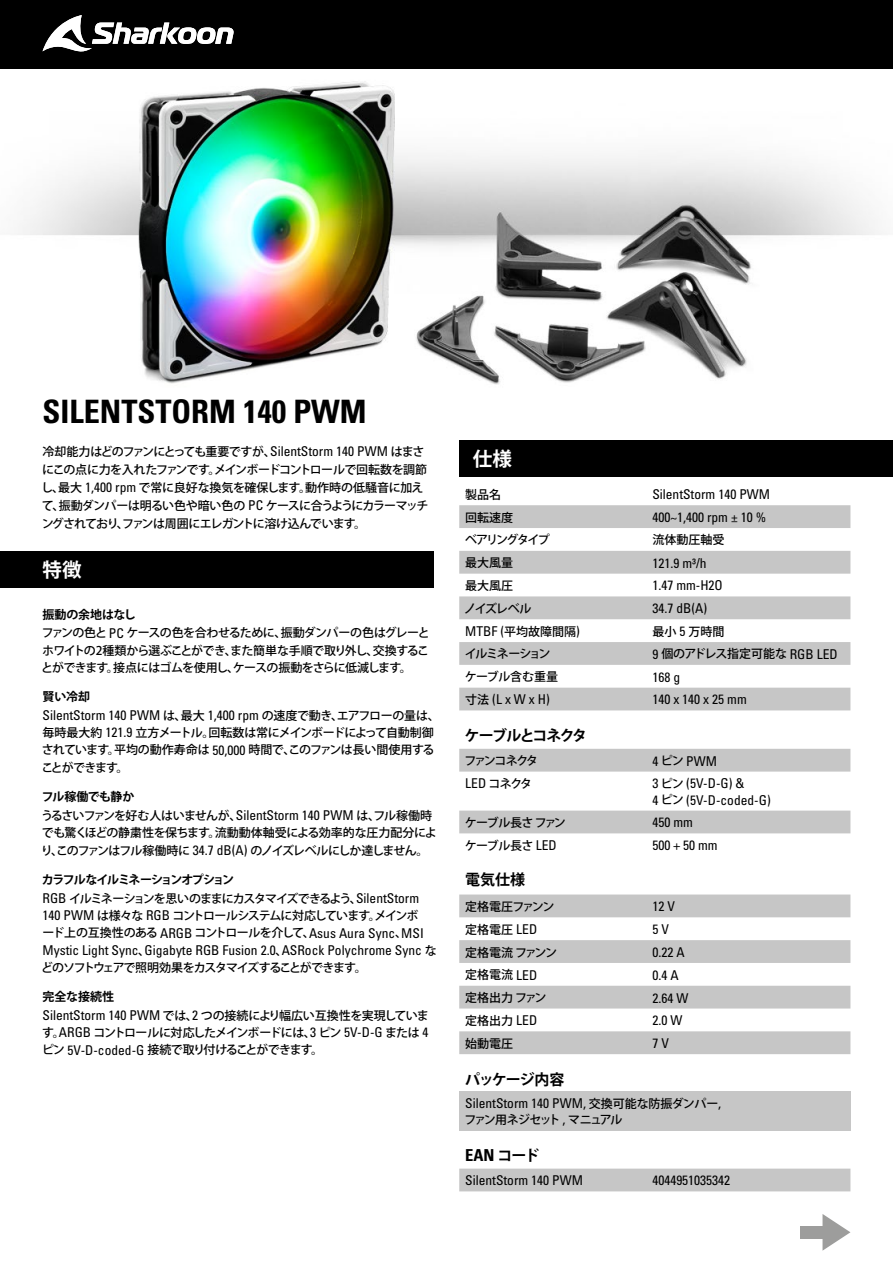
<style>
.page{position:relative;width:893px;height:1263px;background:#fff}
.page>*{position:absolute;margin:0;border:0;box-sizing:border-box;transform-origin:0 0}
.t1{font:32.25px "Univers LTCYR 67 Bold Cond";color:#000}
.t2{font:700 19.5px "Koz Go Pr 6 N";color:#fff}
.t3{font:16.5px "Univers LTCYR 67 Bold Cond";color:#000}
.t4{font:700 15px "Koz Go Pr 6 N";letter-spacing:-.07em;color:#000}
.t5{font:700 15px "Koz Go Pr 6 N";letter-spacing:-.105em;color:#000}
.t6{font:condensed 13.5px/16.2px "Univers LTCYR 57";color:#000}
.t7{font:500 12px/18px "Koz Go Pr 6 N";letter-spacing:-.06em;color:#000}
.t8{font:500 12px/17.2px "Koz Go Pr 6 N";letter-spacing:-.08em;color:#000}
.t9{font:500 12px/18.3px "Koz Go Pr 6 N";letter-spacing:-.09em;color:#000}
.t10{font:500 12px/18.3px "Koz Go Pr 6 N";letter-spacing:-.02em;color:#000}
.t11{font:500 12px/18.5px "Koz Go Pr 6 N";letter-spacing:-.04em;color:#000}
.t12{font:500 12px "Koz Go Pr 6 N";letter-spacing:-.095em;color:#000}
.t13{font:500 12px "Koz Go Pr 6 N";letter-spacing:-.025em;color:#000}
.t14{font:500 12px "Koz Go Pr 6 N";letter-spacing:-.12em;color:#000}
.t15{font:500 12px "Koz Go Pr 6 N";letter-spacing:-.14em;color:#000}
.t16{font:500 12px "Koz Go Pr 6 N";letter-spacing:-.11em;color:#000}
.t17{font:500 12px "Koz Go Pr 6 N";letter-spacing:-.01em;color:#000}
.t18{font:500 12px "Koz Go Pr 6 N";letter-spacing:-.145em;color:#000}
.t19{font:700 12px "Koz Go Pr 6 N";color:#000}
.s1{font-family:"Univers LTCYR 57";font-weight:400;font-stretch:condensed;font-size:13.5px}
.s2{font-weight:700}
.s3{font-family:"Koz Go Pr 6 N";font-weight:500;font-stretch:normal;font-size:12px}
.s4{font-family:"Koz Go Pr 6 N";font-weight:700;font-size:15px}
</style>
<div class="page">
<div style="left:0;top:0;width:893px;height:69px;background:#000"></div>
<svg style="left:459px;top:505px;width:391px;height:205px;fill:#c6c6c6"></svg>
<img style="left:17px;top:81px;width:865px;height:304px">
<div style="left:0;top:551px;width:434px;height:37px;background:#000"></div>
<div style="left:459px;top:1091px;width:391px;height:39px;background:#c6c6c6"></div>
<div style="left:459px;top:440px;width:434px;height:37px;background:#000"></div>
<svg style="left:43px;top:15px;width:191px;height:37px"></svg>
<svg style="left:459px;top:748px;width:391px;height:86px"></svg>
<svg style="left:459px;top:749px;width:391px;height:84px"></svg>
<svg style="left:459px;top:894px;width:391px;height:160px;fill:#c6c6c6"></svg>
<div style="left:459px;top:1168px;width:391px;height:23px;background:#c6c6c6"></div>
<svg style="left:822px;top:1214px;width:28px;height:37px"></svg>
<div style="left:800px;top:1226px;width:25px;height:12px;background:#9d9d9c"></div>
<h1 class="t1" style="left:43px;top:391px;width:326px">SILENTSTORM 140 PWM</h1>
<p class="t7" style="left:41px;top:442px;width:389px">冷却能力はどのファンにとっても重要ですが、<span class="s1">SilentStorm 140 PWM</span> はまさにこの点に力を入れたファンです。メインボードコントロールで回転数を調節し、最大 <span class="s1">1,400 rpm</span> で常に良好な換気を確保します。動作時の低騒音に加えて、振動ダンパーは明るい色や暗い色の <span class="s1">PC</span> ケースに合うようにカラーマッチングされており、ファンは周囲にエレガントに溶け込んでいます。</p>
<h2 class="t2" style="left:43px;top:559px;width:40px">特徴</h2>
<p class="t11" style="left:42px;top:605px;width:390px"><span class="s2">振動の余地はなし<br></span>ファンの色と <span class="s1">PC</span> ケースの色を合わせるために、振動ダンパーの色はグレーと</p>
<p class="t7" style="left:41px;top:642px;width:389px;line-height:17.2px">ホワイトの2種類から選ぶことができ、また簡単な手順で取り外し、交換することができます。接点にはゴムを使用し、ケースの振動をさらに低減します。</p>
<p class="t19" style="left:43px;top:690px;width:49px">賢い冷却</p>
<p class="t6" style="left:43px;top:707px;width:399px">SilentStorm 140 PWM <span class="s3">は、最大</span> 1,400 rpm <span class="s3">の速度で動き、エアフローの量は、</span></p>
<p class="t7" style="left:41px;top:724px;width:395px;line-height:17.2px;text-align:justify">毎時最大約 <span class="s1">121.9</span> 立方メートル。回転数は常にメインボードによって自動制御されています。平均の動作寿命は <span class="s1">50,000</span> 時間で、このファンは長い間使用することができます。</p>
<p class="t7" style="left:41px;top:788px;width:392px"><span class="s2">フル稼働でも静か<br></span>うるさいファンを好む人はいませんが、<span class="s1">SilentStorm 140 PWM</span> は、フル稼働時</p>
<p class="t7" style="left:41px;top:824px;width:397px">でも驚くほどの静粛性を保ちます。流動動体軸受による効率的な圧力配分により、このファンはフル稼働時に <span class="s1">34.7 dB(A)</span> のノイズレベルにしか達しません。</p>
<p class="t9" style="left:42px;top:871px;width:379px"><span class="s2">カラフルなイルミネーションオプション<br></span><span class="s1">RGB</span> イルミネーションを思いのままにカスタマイズできるよう、<span class="s1">SilentStorm</span></p>
<p class="t7" style="left:42px;top:907px;width:383px;line-height:17.2px"><span class="s1">140 PWM</span> は様々な <span class="s1">RGB</span> コントロールシステムに対応しています。メインボード上の互換性のある <span class="s1">ARGB</span> コントロールを介して、<span class="s1">Asus Aura Sync</span>、<span class="s1">MSI</span></p>
<p class="t6" style="left:43px;top:942px;width:396px">Mystic Light Sync<span class="s3">、</span>Gigabyte RGB Fusion 2.0<span class="s3">、</span>ASRock Polychrome Sync <span class="s3">な</span></p>
<p class="t12" style="left:41px;top:961px;width:327px">どのソフトウェアで照明効果をカスタマイズすることができます。</p>
<p class="t10" style="left:43px;top:988px;width:388px"><span class="s2">完全な接続性<br></span><span class="s1">SilentStorm 140 PWM</span> では、<span class="s1">2</span> つの接続により幅広い互換性を実現していま</p>
<p class="t8" style="left:42px;top:1024px;width:388px">す。<span class="s1">ARGB</span> コントロールに対応したメインボードには、<span class="s1">3</span> ピン <span class="s1">5V-D-G</span> または <span class="s1">4</span>ピン <span class="s1">5V-D-coded-G</span> 接続で取り付けることができます。</p>
<h2 class="t2" style="left:473px;top:448px;width:40px">仕様</h2>
<p class="t7" style="left:465px;top:486px;width:37px">製品名</p>
<p class="t6" style="left:652px;top:486px;width:119px">SilentStorm 140 PWM</p>
<p class="t7" style="left:465px;top:508px;width:49px">回転速度</p>
<p class="t6" style="left:652px;top:509px;width:115px">400~1,400 rpm ± 10 %</p>
<p class="t15" style="left:465px;top:533px;width:86px">ベアリングタイプ</p>
<p class="t7" style="left:652px;top:531px;width:73px">流体動圧軸受</p>
<p class="t7" style="left:465px;top:554px;width:49px">最大風量</p>
<p class="t6" style="left:652px;top:554px;width:56px">121.9 m³/h</p>
<p class="t7" style="left:465px;top:577px;width:49px">最大風圧</p>
<p class="t6" style="left:652px;top:577px;width:72px">1.47 mm-H2O</p>
<p class="t7" style="left:464px;top:600px;width:69px">ノイズレベル</p>
<p class="t6" style="left:652px;top:600px;width:56px">34.7 dB(A)</p>
<p class="t6" style="left:465px;top:623px;width:116px">MTBF (<span class="s3">平均故障間隔</span>)</p>
<p class="t7" style="left:652px;top:622px;width:73px">最小 <span class="s1">5</span> 万時間</p>
<p class="t16" style="left:465px;top:647px;width:87px">イルミネーション</p>
<p class="t13" style="left:652px;top:647px;width:187px"><span class="s1">9</span> 個のアドレス指定可能な <span class="s1">RGB LED</span></p>
<p class="t17" style="left:465px;top:670px;width:95px">ケーブル含む重量</p>
<p class="t6" style="left:652px;top:668px;width:29px">168 g</p>
<p class="t6" style="left:465px;top:691px;width:86px"><span class="s3">寸法</span> (L x W x H)</p>
<p class="t6" style="left:652px;top:691px;width:96px">140 x 140 x 25 mm</p>
<p class="t5" style="left:465px;top:727px;width:124px">ケーブルとコネクタ</p>
<p class="t18" style="left:464px;top:754px;width:75px">ファンコネクタ</p>
<p class="t6" style="left:652px;top:752px;width:66px">4 <span class="s3">ピン</span> PWM</p>
<p class="t7" style="left:465px;top:775px;width:68px"><span class="s1">LED</span> コネクタ</p>
<p class="t6" style="left:652px;top:775px;width:120px">3 <span class="s3">ピン</span> (5V-D-G) &amp;<br>4 <span class="s3">ピン</span> (5V-D-coded-G)</p>
<p class="t7" style="left:465px;top:814px;width:103px">ケーブル長さ ファン</p>
<p class="t6" style="left:652px;top:814px;width:42px">450 mm</p>
<p class="t7" style="left:465px;top:837px;width:94px">ケーブル長さ <span class="s1">LED</span></p>
<p class="t6" style="left:652px;top:837px;width:67px">500 + 50 mm</p>
<p class="t4" style="left:465px;top:871px;width:61px">電気仕様</p>
<p class="t7" style="left:465px;top:898px;width:91px">定格電圧ファンン</p>
<p class="t6" style="left:652px;top:898px;width:24px">12 V</p>
<p class="t7" style="left:465px;top:921px;width:73px">定格電圧 <span class="s1">LED</span></p>
<p class="t6" style="left:652px;top:921px;width:18px">5 V</p>
<p class="t7" style="left:465px;top:943px;width:93px">定格電流 ファンン</p>
<p class="t6" style="left:652px;top:944px;width:34px">0.22 A</p>
<p class="t7" style="left:465px;top:966px;width:73px">定格電流 <span class="s1">LED</span></p>
<p class="t6" style="left:652px;top:966px;width:28px">0.4 A</p>
<p class="t7" style="left:465px;top:989px;width:83px">定格出力 ファン</p>
<p class="t6" style="left:652px;top:989px;width:37px">2.64 W</p>
<p class="t7" style="left:465px;top:1012px;width:73px">定格出力 <span class="s1">LED</span></p>
<p class="t6" style="left:652px;top:1012px;width:31px">2.0 W</p>
<p class="t7" style="left:465px;top:1035px;width:49px">始動電圧</p>
<p class="t6" style="left:652px;top:1035px;width:18px">7 V</p>
<p class="t4" style="left:465px;top:1070px;width:101px">パッケージ内容</p>
<p class="t6" style="left:465px;top:1095px;width:257px">SilentStorm 140 PWM, <span class="s3">交換可能な防振ダンパー</span>,</p>
<p class="t14" style="left:464px;top:1113px;width:160px">ファン用ネジセット <span class="s1">,</span> マニュアル</p>
<h3 class="t3" style="left:465px;top:1145px;width:76px">EAN <span class="s4">コード</span></h3>
<p class="t6" style="left:465px;top:1172px;width:119px">SilentStorm 140 PWM</p>
<p class="t6" style="left:652px;top:1172px;width:79px">4044951035342</p>
</div>
